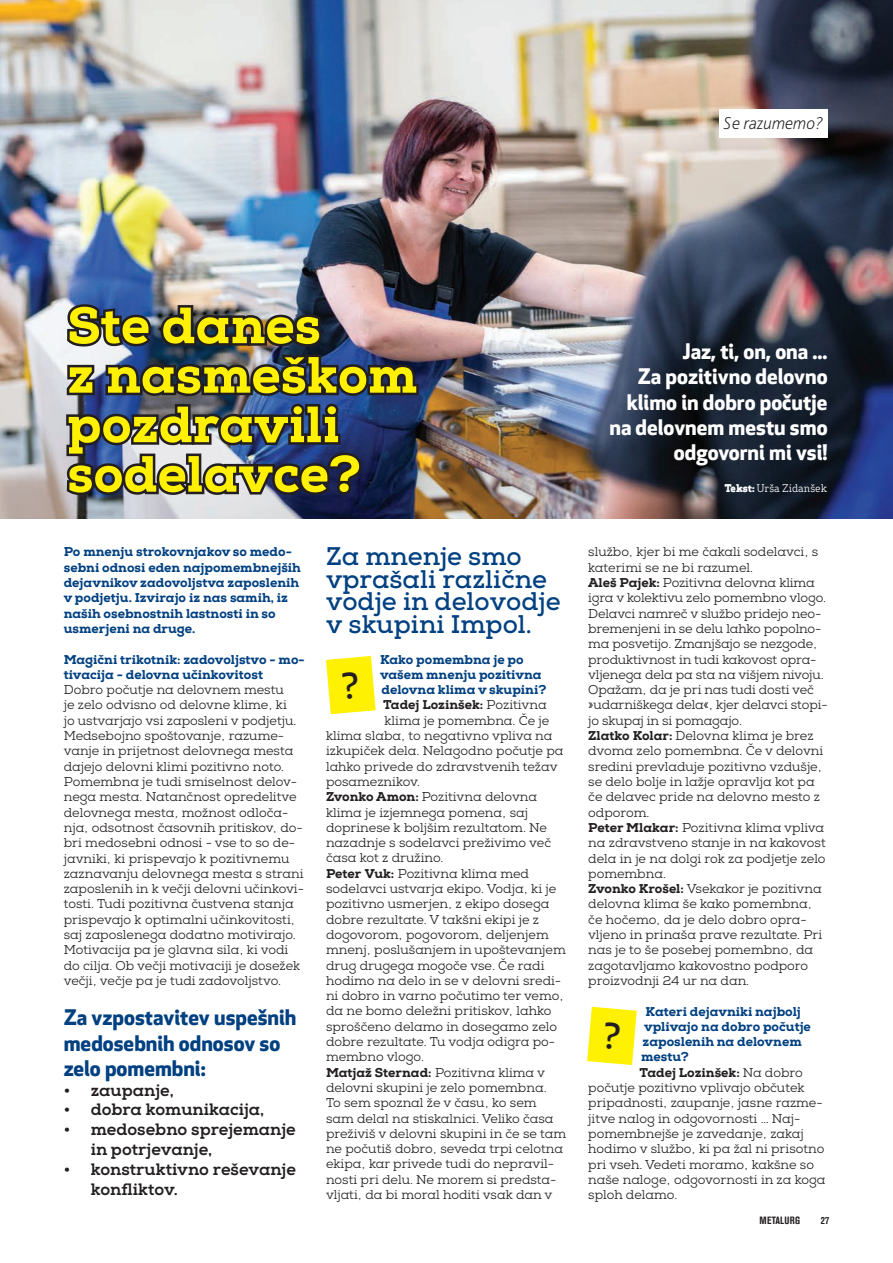
<style>
.page{position:relative;width:893px;height:1263px;background:#fff}
.page>*{position:absolute;margin:0;border:0;box-sizing:border-box;transform-origin:0 0}
.t1{font:800 50.85px/49.5px "Nexa Slab";color:#fff101}
.t2{font:700 25.5px/22.5px "Nexa Slab";color:#014081}
.t3{font:700 21px/25.2px "Apex New";color:#fff;text-align:right}
.t4{font:700 21px/25.2px "Apex New";color:#014081}
.t5{font:italic 200 18px "Bliss 2";color:#231f20}
.t6{font:800 16.5px/19.8px "Nexa Slab";color:#231f20}
.t7{font:12.75px/15.3px "Nexa Slab";color:#231f20}
.t8{font:800 12.75px/15.3px "Nexa Slab";color:#014081}
.t9{font:800 12.75px "Nexa Slab";color:#231f20}
.t10{font:10.5px "Apex Serif";color:#fff}
.t11{font:700 condensed 10.5px "Akzidenz Grotesk BQ";letter-spacing:.02em;color:#231f20}
.s1{font-weight:800}
.s2{font-weight:400}
</style>
<div class="page">
<img style="left:0;top:0;width:893px;height:518px">
<img style="left:64px;top:302px;width:357px;height:197px">
<div style="left:719px;top:109px;width:109px;height:29px;background:#fff"></div>
<svg style="left:326px;top:656px;width:50px;height:58px;background:#fff327"></svg>
<svg style="left:587px;top:1007px;width:50px;height:58px;background:#fff327"></svg>
<h3 class="t5" style="left:724px;top:112px;width:101px">Se razumemo?</h3>
<h1 class="t1" style="left:67px;top:301px;width:352px">Ste danes<br>z nasmeškom pozdravili sodelavce?</h1>
<h3 class="t3" style="left:609px;top:338px;width:220px">Jaz, ti, on, ona ...<br>Za pozitivno delovno klimo in dobro počutje na delovnem mestu smo odgovorni mi vsi!</h3>
<p class="t10" style="left:725px;top:481px;width:104px"><span class="s1">Tekst:</span> Urša Zidanšek</p>
<p class="t8" style="left:64px;top:544px;width:239px">Po mnenju strokovnjakov so medo&shy;sebni odnosi eden najpomembnejših dejavnikov zadovoljstva zaposlenih v podjetju. Izvirajo iz nas samih, iz naših osebnostnih lastnosti in so usmerjeni na druge.</p>
<p class="t8" style="left:64px;top:652px;width:242px">Magični trikotnik: zadovoljstvo - mo&shy;tivacija - delovna učinkovitost</p>
<p class="t7" style="left:64px;top:682px;width:242px">Dobro počutje na delovnem mestu<br>je zelo odvisno od delovne klime, ki<br>jo ustvarjajo vsi zaposleni v podjetju.<br>Medsebojno spoštovanje, razume&shy;vanje in prijetnost delovnega mesta dajejo delovni klimi pozitivno noto.<br>Pomembna je tudi smiselnost delov&shy;nega mesta. Natančnost opredelitve delovnega mesta, možnost odloča&shy;nja, odsotnost časovnih pritiskov, do&shy;bri medosebni odnosi - vse to so de&shy;javniki, ki prispevajo k pozitivnemu zaznavanju delovnega mesta s strani zaposlenih in k večji delovni učinkovi&shy;tosti. Tudi pozitivna čustvena stanja prispevajo k optimalni učinkovitosti, saj zaposlenega dodatno motivirajo.<br>Motivacija pa je glavna sila, ki vodi do cilja. Ob večji motivaciji je dosežek večji, večje pa je tudi zadovoljstvo.</p>
<h3 class="t4" style="left:64px;top:1004px;width:234px">Za vzpostavitev uspešnih medosebnih odnosov so zelo pomembni:</h3>
<p class="t6" style="left:64px;top:1080px;width:111px">• zaupanje,</p>
<p class="t6" style="left:64px;top:1100px;width:202px">• dobra komunikacija,</p>
<p class="t6" style="left:91px;top:1120px;width:207px;text-indent:-27px">• medosebno sprejemanje in potrjevanje,</p>
<p class="t6" style="left:91px;top:1159px;width:207px;text-indent:-27px">• konstruktivno reševanje konfliktov.</p>
<h2 class="t2" style="left:326px;top:546px;width:236px">Za mnenje smo vprašali različne vodje in delovodje v skupini Impol.</h2>
<p class="t8" style="left:380px;top:651px;width:145px">Kako pomembna je po</p>
<p class="t8" style="left:380px;top:667px;width:163px">vašem mnenju pozitivna</p>
<p class="t8" style="left:381px;top:682px;width:166px">delovna klima v skupini?</p>
<p class="t9" style="left:383px;top:697px;width:165px">Tadej Lozinšek: <span class="s2">Pozitivna</span></p>
<p class="t7" style="left:384px;top:713px;width:166px">klima je pomembna. Če je</p>
<p class="t7" style="left:326px;top:728px;width:228px">klima slaba, to negativno vpliva na</p>
<p class="t7" style="left:326px;top:743px;width:239px">izkupiček dela. Nelagodno počutje pa</p>
<p class="t7" style="left:326px;top:759px;width:233px">lahko privede do zdravstvenih težav</p>
<p class="t7" style="left:326px;top:774px;width:96px">posameznikov.</p>
<p class="t7" style="left:326px;top:789px;width:213px"><span class="s1">Zvonko Amon:</span> Pozitivna delovna</p>
<p class="t7" style="left:326px;top:805px;width:204px">klima je izjemnega pomena, saj</p>
<p class="t7" style="left:326px;top:820px;width:222px">doprinese k boljšim rezultatom. Ne</p>
<p class="t7" style="left:326px;top:835px;width:227px">nazadnje s sodelavci preživimo več</p>
<p class="t7" style="left:326px;top:851px;width:119px">časa kot z družino.</p>
<p class="t7" style="left:326px;top:866px;width:204px"><span class="s1">Peter Vuk:</span> Pozitivna klima med</p>
<p class="t7" style="left:326px;top:881px;width:232px">sodelavci ustvarja ekipo. Vodja, ki je</p>
<p class="t7" style="left:326px;top:896px;width:225px">pozitivno usmerjen, z ekipo dosega</p>
<p class="t7" style="left:326px;top:912px;width:215px">dobre rezultate. V takšni ekipi je z</p>
<p class="t7" style="left:326px;top:927px;width:224px">dogovorom, pogovorom, deljenjem</p>
<p class="t7" style="left:326px;top:942px;width:241px">mnenj, poslušanjem in upoštevanjem</p>
<p class="t7" style="left:326px;top:958px;width:220px">drug drugega mogoče vse. Če radi</p>
<p class="t7" style="left:326px;top:973px;width:237px">hodimo na delo in se v delovni sredi-</p>
<p class="t7" style="left:326px;top:988px;width:239px">ni dobro in varno počutimo ter vemo,</p>
<p class="t7" style="left:326px;top:1004px;width:227px">da ne bomo deležni pritiskov, lahko</p>
<p class="t7" style="left:326px;top:1019px;width:233px">sproščeno delamo in dosegamo zelo</p>
<p class="t7" style="left:326px;top:1034px;width:231px">dobre rezultate. Tu vodja odigra po-</p>
<p class="t7" style="left:326px;top:1049px;width:99px">membno vlogo.</p>
<p class="t7" style="left:326px;top:1065px;width:221px"><span class="s1">Matjaž Sternad:</span> Pozitivna klima v</p>
<p class="t7" style="left:326px;top:1080px;width:222px">delovni skupini je zelo pomembna.</p>
<p class="t7" style="left:326px;top:1095px;width:212px">To sem spoznal že v času, ko sem</p>
<p class="t7" style="left:326px;top:1111px;width:229px">sam delal na stiskalnici. Veliko časa</p>
<p class="t7" style="left:326px;top:1126px;width:242px">preživiš v delovni skupini in če se tam</p>
<p class="t7" style="left:326px;top:1141px;width:239px">ne počutiš dobro, seveda trpi celotna</p>
<p class="t7" style="left:326px;top:1157px;width:230px">ekipa, kar privede tudi do nepravil-</p>
<p class="t7" style="left:326px;top:1172px;width:232px">nosti pri delu. Ne morem si predsta-</p>
<p class="t7" style="left:326px;top:1187px;width:228px">vljati, da bi moral hoditi vsak dan v</p>
<p class="t7" style="left:588px;top:545px;width:241px">službo, kjer bi me čakali sodelavci, s katerimi se ne bi razumel.<br><span class="s1">Aleš Pajek:</span> Pozitivna delovna klima igra v kolektivu zelo pomembno vlogo.<br>Delavci namreč v službo pridejo neo&shy;bremenjeni in se delu lahko popolno&shy;ma posvetijo. Zmanjšajo se nezgode, produktivnost in tudi kakovost opra&shy;vljenega dela pa sta na višjem nivoju.<br>Opažam, da je pri nas tudi dosti več »udarniškega dela«, kjer delavci stopi&shy;jo skupaj in si pomagajo.<br><span class="s1">Zlatko Kolar:</span> Delovna klima je brez dvoma zelo pomembna. Če v delovni sredini prevladuje pozitivno vzdušje, se delo bolje in lažje opravlja kot pa če delavec pride na delovno mesto z odporom.<br><span class="s1">Peter Mlakar:</span> Pozitivna klima vpliva na zdravstveno stanje in na kakovost dela in je na dolgi rok za podjetje zelo pomembna.<br><span class="s1">Zvonko Krošel:</span> Vsekakor je pozitivna delovna klima še kako pomembna, če hočemo, da je delo dobro opra&shy;vljeno in prinaša prave rezultate. Pri nas je to še posebej pomembno, da zagotavljamo kakovostno podporo proizvodnji 24 ur na dan.</p>
<p class="t8" style="left:646px;top:1003px;width:157px">Kateri dejavniki najbolj</p>
<p class="t8" style="left:644px;top:1019px;width:168px">vplivajo na dobro počutje</p>
<p class="t8" style="left:642px;top:1034px;width:161px">zaposlenih na delovnem</p>
<p class="t8" style="left:641px;top:1049px;width:49px">mestu?</p>
<p class="t9" style="left:639px;top:1064px;width:165px">Tadej Lozinšek: <span class="s2">Na dobro</span></p>
<p class="t7" style="left:588px;top:1080px;width:218px">počutje pozitivno vplivajo občutek</p>
<p class="t7" style="left:588px;top:1095px;width:236px">pripadnosti, zaupanje, jasne razme-</p>
<p class="t7" style="left:588px;top:1111px;width:214px">jitve nalog in odgovornosti … Naj-</p>
<p class="t7" style="left:588px;top:1126px;width:217px">pomembnejše je zavedanje, zakaj</p>
<p class="t7" style="left:588px;top:1141px;width:238px">hodimo v službo, ki pa žal ni prisotno</p>
<p class="t7" style="left:588px;top:1157px;width:227px">pri vseh. Vedeti moramo, kakšne so</p>
<p class="t7" style="left:588px;top:1172px;width:239px">naše naloge, odgovornosti in za koga</p>
<p class="t7" style="left:588px;top:1187px;width:91px">sploh delamo.</p>
<p class="t11" style="left:759px;top:1214px;width:42px">METALURG</p>
<p class="t11" style="left:821px;top:1214px;width:10px">27</p>
</div>
